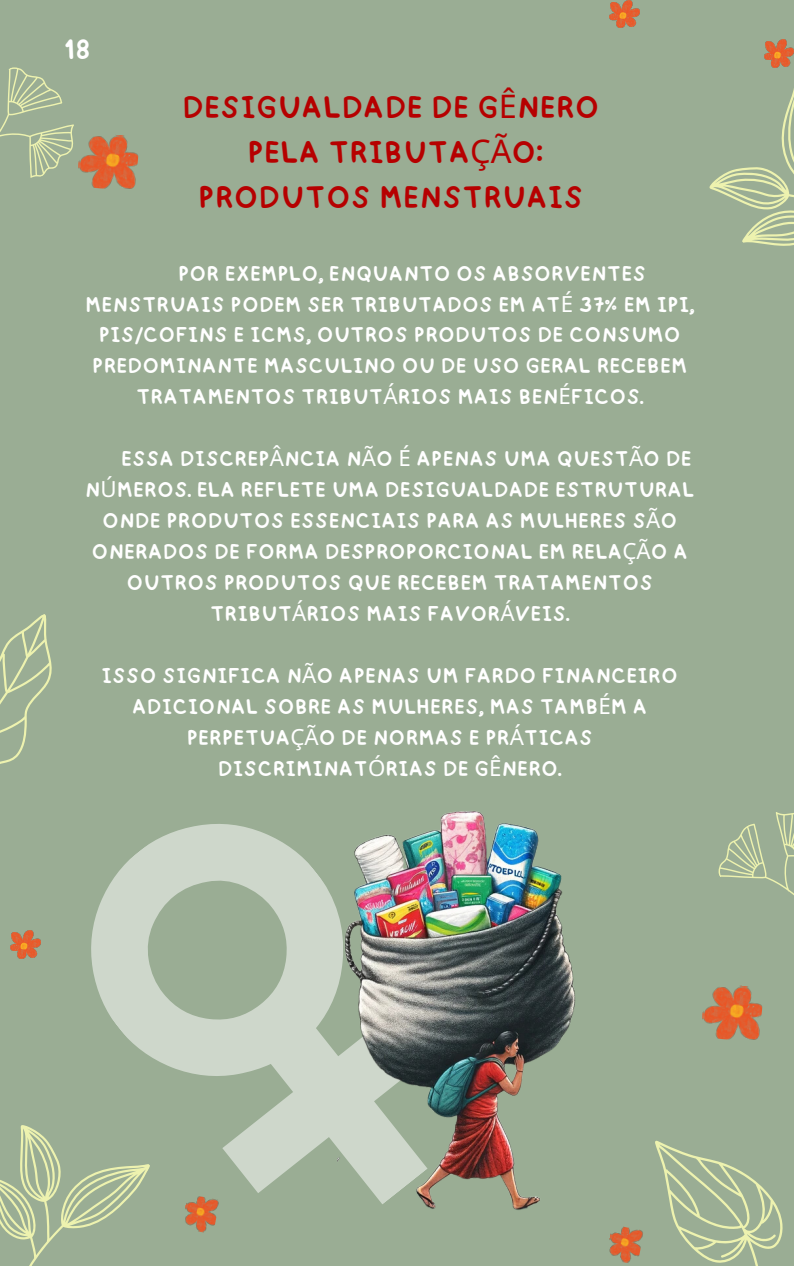
<style>
.page{position:relative;width:794px;height:1266px;background:#fff}
.page>*{position:absolute;margin:0;border:0;box-sizing:border-box;transform-origin:0 0}
.t1{font:32.55px/45px "happy";color:#b60000;text-align:center}
.t2{font:29.25px "happy";color:#fff}
.t3{font:22.27px/30.9px "happy";color:#fff;text-align:center}
.s1{font-family:"Noto Sans"}
</style>
<div class="page">
<div style="left:0;top:0;width:793px;height:1266px;background:#9aad94"></div>
<svg style="left:655px;top:1140px;width:128px;height:126px"></svg>
<svg style="left:0;top:1125px;width:40px;height:141px"></svg>
<svg style="left:0;top:614px;width:52px;height:150px"></svg>
<svg style="left:718px;top:812px;width:75px;height:83px"></svg>
<img style="left:609px;top:0;width:30px;height:28px">
<img style="left:764px;top:39px;width:29px;height:28px">
<img style="left:89px;top:135px;width:50px;height:54px">
<svg style="left:709px;top:92px;width:84px;height:154px"></svg>
<svg style="left:0;top:67px;width:89px;height:111px"></svg>
<img style="left:10px;top:930px;width:30px;height:28px">
<img style="left:702px;top:985px;width:61px;height:55px">
<img style="left:609px;top:1226px;width:34px;height:37px">
<svg style="left:40px;top:824px;width:298px;height:430px"></svg>
<img style="left:338px;top:811px;width:238px;height:399px">
<p class="t2" style="left:64px;top:21px;width:28px">18</p>
<p class="t1" style="left:182px;top:80px;width:419px">DESIGUALDADE DE G<span class="s1">Ê</span>NERO<br>PELA TRIBUTA<span class="s1">ÇÃ</span>O:<br>PRODUTOS MENSTRUAIS</p>
<p class="t3" style="left:178px;top:254px;width:469px">POR EXEMPLO, ENQUANTO OS ABSORVENTES</p>
<p class="t3" style="left:85px;top:285px;width:610px">MENSTRUAIS PODEM SER TRIBUTADOS EM AT<span class="s1">É</span> 37% EM IPI,</p>
<p class="t3" style="left:99px;top:316px;width:583px">PIS/COFINS E ICMS, OUTROS PRODUTOS DE CONSUMO</p>
<p class="t3" style="left:92px;top:347px;width:596px">PREDOMINANTE MASCULINO OU DE USO GERAL RECEBEM</p>
<p class="t3" style="left:136px;top:378px;width:509px">TRATAMENTOS TRIBUT<span class="s1">Á</span>RIOS MAIS BEN<span class="s1">É</span>FICOS.</p>
<p class="t3" style="left:121px;top:440px;width:572px">ESSA DISCREP<span class="s1">Â</span>NCIA N<span class="s1">Ã</span>O <span class="s1">É</span> APENAS UMA QUEST<span class="s1">Ã</span>O DE</p>
<p class="t3" style="left:85px;top:471px;width:611px">N<span class="s1">Ú</span>MEROS. ELA REFLETE UMA DESIGUALDADE ESTRUTURAL</p>
<p class="t3" style="left:102px;top:502px;width:576px">ONDE PRODUTOS ESSENCIAIS PARA AS MULHERES S<span class="s1">Ã</span>O</p>
<p class="t3" style="left:91px;top:533px;width:597px">ONERADOS DE FORMA DESPROPORCIONAL EM RELA<span class="s1">ÇÃ</span>O A</p>
<p class="t3" style="left:126px;top:564px;width:528px">OUTROS PRODUTOS QUE RECEBEM TRATAMENTOS</p>
<p class="t3" style="left:210px;top:595px;width:361px">TRIBUT<span class="s1">Á</span>RIOS MAIS FAVOR<span class="s1">Á</span>VEIS.</p>
<p class="t3" style="left:101px;top:657px;width:577px">ISSO SIGNIFICA N<span class="s1">Ã</span>O APENAS UM FARDO FINANCEIRO ADICIONAL SOBRE AS MULHERES, MAS TAMB<span class="s1">É</span>M A PERPETUA<span class="s1">ÇÃ</span>O DE NORMAS E PR<span class="s1">Á</span>TICAS DISCRIMINAT<span class="s1">Ó</span>RIAS DE G<span class="s1">Ê</span>NERO.</p>
</div>
